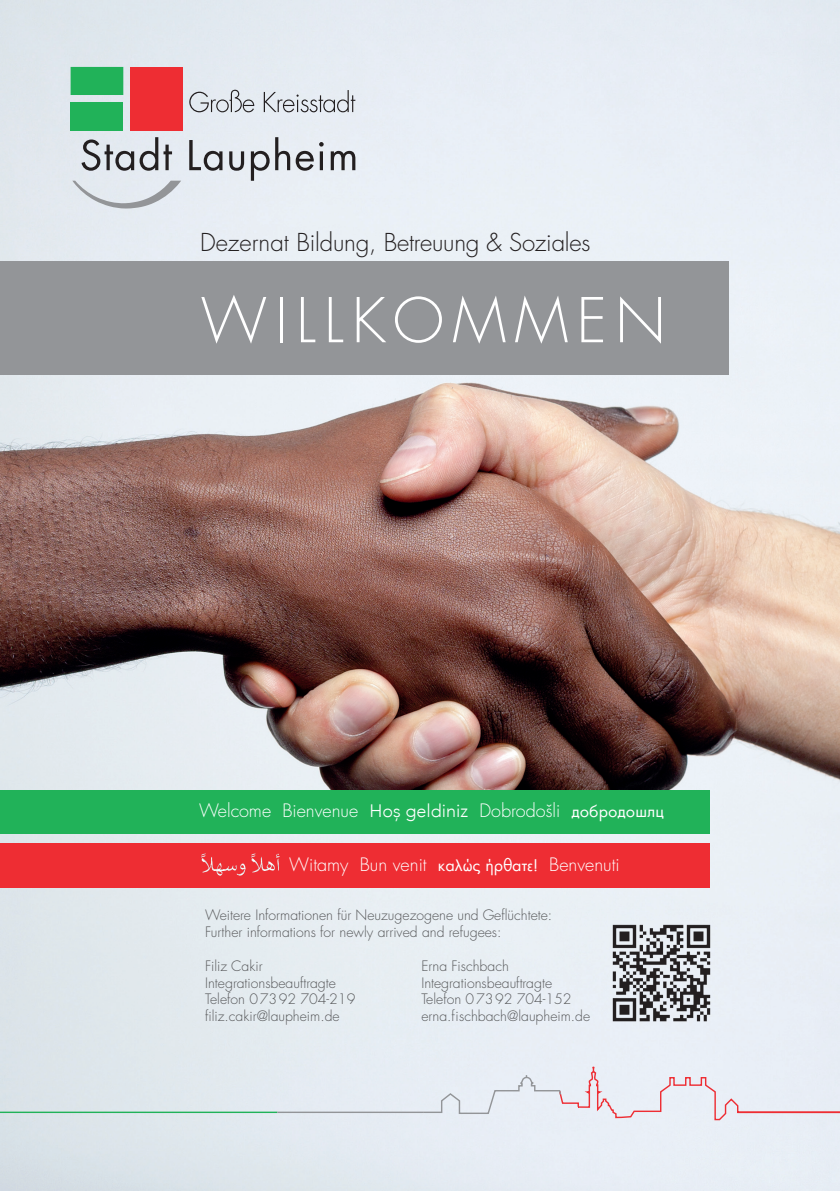
<style>
.page{position:relative;width:840px;height:1191px;background:#fff}
.page>*{position:absolute;margin:0;border:0;box-sizing:border-box;transform-origin:0 0}
.t1{font:300 60px "Futura LTW1 G";letter-spacing:.135em;color:#fff}
.t2{font:300 24px "Futura LTW1 G";letter-spacing:-.01em;color:#231f20}
.t3{font:300 18px "Futura LTW1 G";color:#fff}
.t4{font:300 14px/16.8px "Futura LTW1 G";color:#57585a}
.s1{font-family:"Avenir"}
.s2{font-family:"Wuerth Global";font-weight:400}
</style>
<div class="page">
<img style="left:0;top:0;width:839px;height:1191px">
<div style="left:0;top:261px;width:728px;height:113px;background:#939598"></div>
<div style="left:0;top:789px;width:709px;height:44px;background:#21b259"></div>
<div style="left:0;top:843px;width:709px;height:45px;background:#ee2d33"></div>
<img style="left:201px;top:853px;width:78px;height:15px">
<img style="left:606px;top:918px;width:109px;height:109px">
<hr style="left:0;top:1111px;width:277px;height:2px;background:#21b259">
<hr style="left:277px;top:1111px;width:146px;height:2px;background:#939598">
<svg style="left:422px;top:1066px;width:417px;height:54px;background:#e7e6ee"></svg>
<svg style="left:81px;top:137px;width:91px;height:34px;background:#b0b4b9"></svg>
<svg style="left:189px;top:140px;width:33px;height:31px"></svg>
<svg style="left:229px;top:151px;width:15px;height:20px"></svg>
<svg style="left:251px;top:151px;width:18px;height:30px"></svg>
<svg style="left:275px;top:137px;width:48px;height:34px;background:#b2b5ba"></svg>
<svg style="left:330px;top:151px;width:25px;height:19px"></svg>
<svg style="left:71px;top:67px;width:52px;height:28px"></svg>
<div style="left:130px;top:67px;width:53px;height:63px;background:#ee2d33"></div>
<div style="left:71px;top:102px;width:52px;height:28px;background:#21b259"></div>
<svg style="left:72px;top:181px;width:109px;height:27px;background:#d3d8de"></svg>
<svg style="left:189px;top:90px;width:65px;height:22px"></svg>
<svg style="left:263px;top:90px;width:92px;height:22px;background:#c3c8ce"></svg>
<h2 class="t2" style="left:200px;top:222px;width:392px">Dezernat Bildung, Betreuung &amp; Soziales</h2>
<h1 class="t1" style="left:200px;top:272px;width:466px">WILLKOMMEN</h1>
<p class="t3" style="left:199px;top:796px;width:466px">Welcome Bienvenue <span class="s1">Hoș geldiniz</span> Dobrodošli <span class="s2">добродошлц</span></p>
<p class="t3" style="left:289px;top:850px;width:332px">Witamy Bun venit <span class="s2">καλώς ήρθατε!</span> Benvenuti</p>
<p class="t4" style="left:205px;top:906px;width:348px">Weitere Informationen für Neuzugezogene und Geflüchtete:<br>Further informations for newly arrived and refugees:</p>
<p class="t4" style="left:205px;top:956px;width:59px">Filiz Cakir</p>
<p class="t4" style="left:421px;top:956px;width:89px">Erna Fischbach</p>
<p class="t4" style="left:205px;top:973px;width:132px">Integrationsbeauftragte</p>
<p class="t4" style="left:421px;top:973px;width:132px">Integrationsbeauftragte</p>
<p class="t4" style="left:205px;top:990px;width:152px">Telefon 07392 704-219</p>
<p class="t4" style="left:421px;top:990px;width:152px">Telefon 07392 704-152</p>
<p class="t4" style="left:205px;top:1006px;width:136px">filiz.cakir@laupheim.de</p>
<p class="t4" style="left:421px;top:1006px;width:170px">erna.fischbach@laupheim.de</p>
</div>
